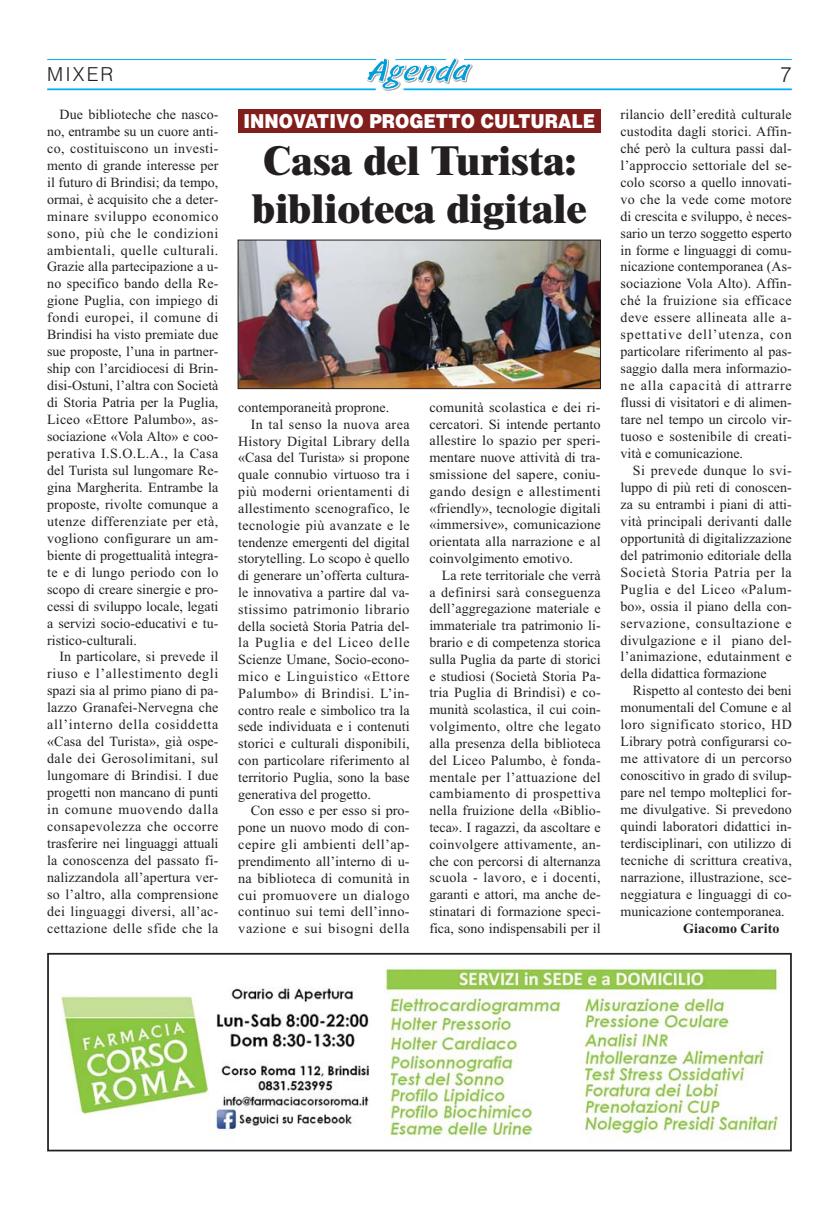
<style>
.page{position:relative;width:839px;height:1211px;background:#fff}
.page>*{position:absolute;margin:0;border:0;box-sizing:border-box;transform-origin:0 0}
.t1{font:800 40.25px/48.3px "Times";color:#231f20}
.t2{font:300 21px "Helvetica";color:#231f20}
.t3{font:900 19.25px "Helvetica";color:#fff;scale:.89 1}
.t4{font:300 19.25px "Helvetica";letter-spacing:.11em;color:#231f20}
.t5{font:14px/17px "Times New Roman";letter-spacing:.005em;color:#231f20;text-align:justify}
.t6{font:14px "Times New Roman";letter-spacing:.03em;color:#231f20}
.t7{font:14px "Times New Roman";letter-spacing:.035em;color:#231f20}
.t8{font:14px "Times New Roman";letter-spacing:.055em;color:#231f20}
.t9{font:14px "Times New Roman";letter-spacing:.04em;color:#231f20}
.t10{font:14px "Times New Roman";letter-spacing:.025em;color:#231f20}
.t11{font:700 14px "Times New Roman";color:#231f20}
</style>
<div class="page">
<hr style="left:403px;top:88px;width:388px;height:2px;background:#00aeef">
<hr style="left:47px;top:88px;width:328px;height:2px;background:#00aeef">
<hr style="left:464px;top:59px;width:327px;height:1px;background:#00aeef">
<hr style="left:47px;top:59px;width:329px;height:1px;background:#00aeef">
<svg style="left:366px;top:58px;width:106px;height:33px"></svg>
<img style="left:240px;top:242px;width:358px;height:145px">
<div style="left:238px;top:240px;width:362px;height:149px;border:1px solid #231f20"></div>
<div style="left:238px;top:109px;width:362px;height:24px;background:#811e1b"></div>
<img style="left:60px;top:967px;width:719px;height:173px">
<div style="left:47px;top:952px;width:744px;height:199px;border:2px solid #231f20"></div>
<h3 class="t4" style="left:47px;top:67px;width:68px">MIXER</h3>
<h2 class="t2" style="left:780px;top:66px;width:13px">7</h2>
<p class="t5" style="left:47px;top:107px;width:173px;text-indent:12px">Due biblioteche che nasco&shy;no, entrambe su un cuore anti&shy;co, costituiscono un investi&shy;mento di grande interesse per il futuro di Brindisi; da tempo, ormai, è acquisito che a deter&shy;minare sviluppo economico sono, più che le condizioni ambientali, quelle culturali.<br>Grazie alla partecipazione a u&shy;no specifico bando della Re&shy;gione Puglia, con impiego di fondi europei, il comune di Brindisi ha visto premiate due sue proposte, l’una in partner&shy;ship con l’arcidiocesi di Brin&shy;disi-Ostuni, l’altra con Società di Storia Patria per la Puglia, Liceo «Ettore Palumbo», as&shy;sociazione «Vola Alto» e coo&shy;perativa I.S.O.L.A., la Casa del Turista sul lungomare Re&shy;gina Margherita. Entrambe la proposte, rivolte comunque a utenze differenziate per età, vogliono configurare un am&shy;biente di progettualità integra&shy;te e di lungo periodo con lo scopo di creare sinergie e pro&shy;cessi di sviluppo locale, legati a servizi socio-educativi e tu&shy;ristico-culturali.</p>
<p class="t5" style="left:47px;top:649px;width:173px;text-indent:12px">In particolare, si prevede il riuso e l’allestimento degli spazi sia al primo piano di pa&shy;lazzo Granafei-Nervegna che all’interno della cosiddetta «Casa del Turista», già ospe&shy;dale dei Gerosolimitani, sul lungomare di Brindisi. I due progetti non mancano di punti in comune muovendo dalla consapevolezza che occorre trasferire nei linguaggi attuali la conoscenza del passato fi&shy;nalizzandola all’apertura ver&shy;so l’altro, alla comprensione dei linguaggi diversi, all’ac&shy;cettazione delle sfide che la</p>
<p class="t5" style="left:620px;top:107px;width:173px">rilancio dell’eredità culturale custodita dagli storici. Affin&shy;ché però la cultura passi dal&shy;l’approccio settoriale del se&shy;colo scorso a quello innovati&shy;vo che la vede come motore di crescita e sviluppo, è neces&shy;sario un terzo soggetto esperto in forme e linguaggi di comu&shy;nicazione contemporanea (As&shy;sociazione Vola Alto). Affin&shy;ché la fruizione sia efficace deve essere allineata alle a&shy;spettative dell’utenza, con particolare riferimento al pas&shy;saggio dalla mera informazio&shy;ne alla capacità di attrarre flussi di visitatori e di alimen&shy;tare nel tempo un circolo vir&shy;tuoso e sostenibile di creati&shy;vità e comunicazione.</p>
<p class="t5" style="left:620px;top:463px;width:173px;text-indent:12px">Si prevede dunque lo svi&shy;luppo di più reti di conoscen&shy;za su entrambi i piani di atti&shy;vità principali derivanti dalle opportunità di digitalizzazione del patrimonio editoriale della Società Storia Patria per la Puglia e del Liceo «Palum&shy;bo», ossia il piano della con&shy;servazione, consultazione e divulgazione e il piano del&shy;l’animazione, edutainment e della didattica formazione</p>
<p class="t5" style="left:620px;top:683px;width:173px;text-indent:12px">Rispetto al contesto dei beni monumentali del Comune e al loro significato storico, HD Library potrà configurarsi co&shy;me attivatore di un percorso conoscitivo in grado di svilup&shy;pare nel tempo molteplici for&shy;me divulgative. Si prevedono quindi laboratori didattici in&shy;terdisciplinari, con utilizzo di tecniche di scrittura creativa, narrazione, illustrazione, sce&shy;neggiatura e linguaggi di co&shy;municazione contemporanea.</p>
<p class="t11" style="left:683px;top:923px;width:98px">Giacomo Carito</p>
<h3 class="t3" style="left:243px;top:115px;width:396px">INNOVATIVO PROGETTO CULTURALE</h3>
<h1 class="t1" style="left:252px;top:139px;width:335px">Casa del Turista: biblioteca digitale</h1>
<p class="t5" style="left:429px;top:400px;width:173px">comunità scolastica e dei ri&shy;cercatori. Si intende pertanto allestire lo spazio per speri&shy;mentare nuove attività di tra&shy;smissione del sapere, coniu&shy;gando design e allestimenti «friendly», tecnologie digitali «immersive», comunicazione orientata alla narrazione e al coinvolgimento emotivo.</p>
<p class="t5" style="left:429px;top:568px;width:173px;text-indent:12px">La rete territoriale che verrà a definirsi sarà conseguenza dell’aggregazione materiale e immateriale tra patrimonio li&shy;brario e di competenza storica sulla Puglia da parte di storici e studiosi (Società Storia Pa&shy;tria Puglia di Brindisi) e co&shy;munità scolastica, il cui coin&shy;volgimento, oltre che legato alla presenza della biblioteca del Liceo Palumbo, è fonda&shy;mentale per l’attuazione del cambiamento di prospettiva nella fruizione della «Biblio&shy;teca». I ragazzi, da ascoltare e coinvolgere attivamente, an&shy;che con percorsi di alternanza scuola - lavoro, e i docenti, garanti e attori, ma anche de&shy;stinatari di formazione speci&shy;fica, sono indispensabili per il</p>
<p class="t5" style="left:238px;top:400px;width:152px">contemporaneità proprone.</p>
<p class="t6" style="left:251px;top:419px;width:160px">In tal senso la nuova area</p>
<p class="t5" style="left:238px;top:434px;width:173px">History Digital Library della</p>
<p class="t5" style="left:238px;top:450px;width:173px">«Casa del Turista» si propone</p>
<p class="t5" style="left:238px;top:467px;width:173px">quale connubio virtuoso tra i</p>
<p class="t6" style="left:238px;top:486px;width:173px">più moderni orientamenti di</p>
<p class="t5" style="left:238px;top:501px;width:173px">allestimento scenografico, le</p>
<p class="t10" style="left:238px;top:520px;width:173px">tecnologie più avanzate e le</p>
<p class="t5" style="left:238px;top:534px;width:173px">tendenze emergenti del digital</p>
<p class="t5" style="left:238px;top:551px;width:173px">storytelling. Lo scopo è quello</p>
<p class="t5" style="left:238px;top:568px;width:173px">di generare un’offerta cultura-</p>
<p class="t5" style="left:238px;top:585px;width:173px">le innovativa a partire dal va-</p>
<p class="t7" style="left:238px;top:604px;width:173px">stissimo patrimonio librario</p>
<p class="t5" style="left:238px;top:618px;width:173px">della società Storia Patria del-</p>
<p class="t8" style="left:238px;top:637px;width:173px">la Puglia e del Liceo delle</p>
<p class="t5" style="left:238px;top:652px;width:173px">Scienze Umane, Socio-econo-</p>
<p class="t8" style="left:238px;top:671px;width:173px">mico e Linguistico «Ettore</p>
<p class="t7" style="left:238px;top:688px;width:173px">Palumbo» di Brindisi. L’in-</p>
<p class="t5" style="left:238px;top:702px;width:173px">contro reale e simbolico tra la</p>
<p class="t5" style="left:238px;top:719px;width:173px">sede individuata e i contenuti</p>
<p class="t5" style="left:238px;top:736px;width:173px">storici e culturali disponibili,</p>
<p class="t5" style="left:238px;top:753px;width:173px">con particolare riferimento al</p>
<p class="t5" style="left:238px;top:770px;width:173px">territorio Puglia, sono la base</p>
<p class="t5" style="left:238px;top:786px;width:134px">generativa del progetto.</p>
<p class="t5" style="left:251px;top:803px;width:160px">Con esso e per esso si pro-</p>
<p class="t5" style="left:238px;top:820px;width:173px">pone un nuovo modo di con-</p>
<p class="t6" style="left:238px;top:839px;width:173px">cepire gli ambienti dell’ap-</p>
<p class="t5" style="left:238px;top:854px;width:173px">prendimento all’interno di u-</p>
<p class="t5" style="left:238px;top:870px;width:173px">na biblioteca di comunità in</p>
<p class="t9" style="left:238px;top:889px;width:173px">cui promuovere un dialogo</p>
<p class="t5" style="left:238px;top:904px;width:173px">continuo sui temi dell’inno-</p>
<p class="t9" style="left:238px;top:923px;width:173px">vazione e sui bisogni della</p>
</div>
